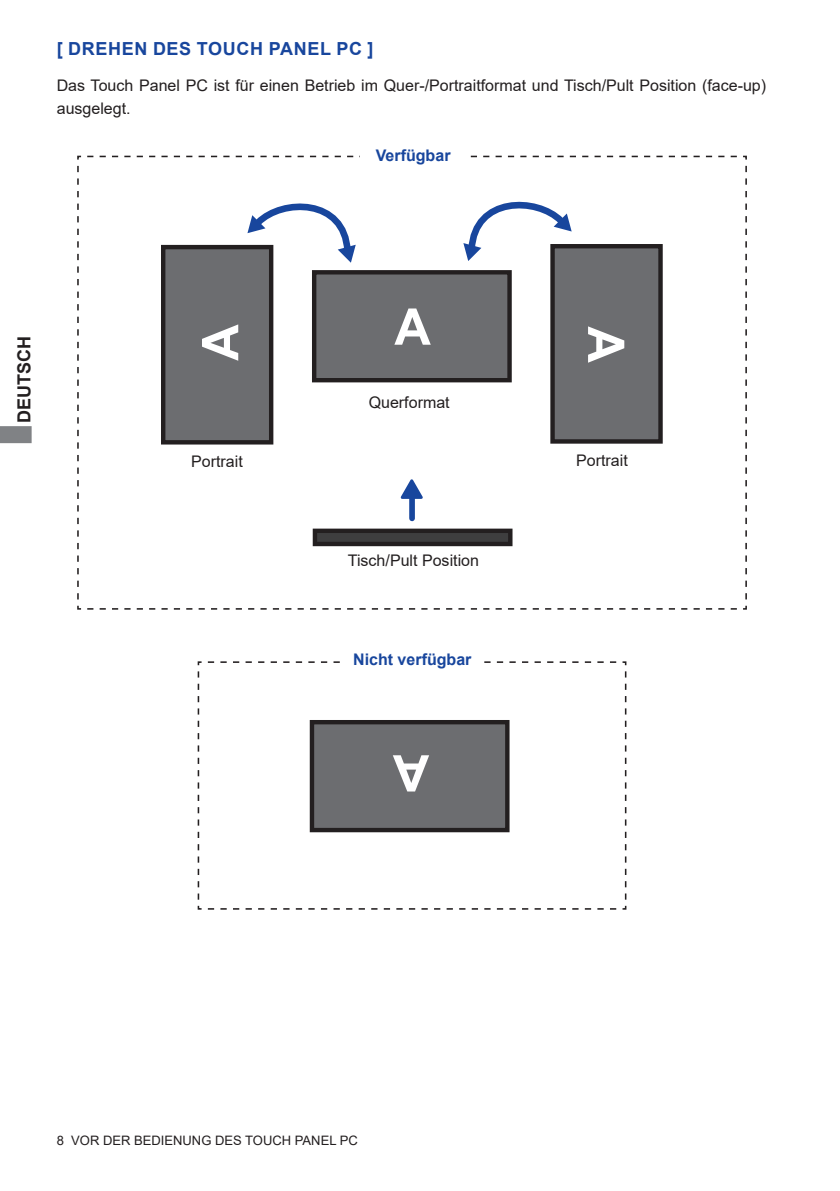
<style>
.page{position:relative;width:840px;height:1191px;background:#fff}
.page>*{position:absolute;margin:0;border:0;box-sizing:border-box;transform-origin:0 0}
.t1{font:700 50.6px "Arial";color:#fff}
.t2{font:700 18px "Arial";letter-spacing:.035em;color:#18469d}
.t3{font:700 18px "Arial";color:#231f20}
.t4{font:16px/22.6px "Arial";color:#231f20}
.t5{font:700 16px "Arial";color:#18469d}
.t6{font:13px "Arial";color:#231f20}
</style>
<div class="page">
<svg style="left:0;top:426px;width:32px;height:17px"></svg>
<svg style="left:77px;top:155px;width:670px;height:455px"></svg>
<div style="left:314px;top:272px;width:195px;height:108px;background:#6c6d70"></div>
<div style="left:312px;top:270px;width:199px;height:112px;border:4px solid #231f20"></div>
<div style="left:552px;top:246px;width:108px;height:195px;background:#6c6d70"></div>
<div style="left:550px;top:244px;width:112px;height:199px;border:4px solid #231f20"></div>
<div style="left:359px;top:147px;width:107px;height:21px;background:#fff"></div>
<div style="left:163px;top:247px;width:108px;height:195px;background:#6c6d70"></div>
<div style="left:161px;top:245px;width:112px;height:199px;border:4px solid #231f20"></div>
<div style="left:315px;top:531px;width:195px;height:13px;background:#3e3e3f"></div>
<div style="left:312px;top:528px;width:200px;height:18px;border:4px solid #231f20"></div>
<svg style="left:397px;top:475px;width:28px;height:26px"></svg>
<div style="left:409px;top:497px;width:5px;height:21px;background:#18469d"></div>
<svg style="left:247px;top:202px;width:108px;height:61px"></svg>
<svg style="left:463px;top:202px;width:108px;height:59px"></svg>
<svg style="left:197px;top:661px;width:430px;height:249px"></svg>
<div style="left:312px;top:722px;width:195px;height:108px;background:#6c6d70"></div>
<div style="left:309px;top:720px;width:200px;height:112px;border:4px solid #231f20"></div>
<div style="left:346px;top:651px;width:132px;height:21px;background:#fff"></div>
<p class="t2" style="left:57px;top:36px;width:318px">[ DREHEN DES TOUCH PANEL PC ]</p>
<p class="t4" style="left:57px;top:74px;width:710px">Das Touch Panel PC ist für einen Betrieb im Quer-/Portraitformat und Tisch/Pult Position (face-up) ausgelegt.</p>
<p class="t5" style="left:375px;top:144px;width:76px">Verfügbar</p>
<p class="t3" style="left:11px;top:422px;width:88px;rotate:-90deg">DEUTSCH</p>
<h1 class="t1" style="left:185px;top:361px;width:38px;rotate:-90deg">A</h1>
<p class="t4" style="left:191px;top:450px;width:53px">Portrait</p>
<h1 class="t1" style="left:394px;top:291px;width:38px">A</h1>
<p class="t4" style="left:368px;top:391px;width:82px">Querformat</p>
<p class="t4" style="left:348px;top:548px;width:133px">Tisch/Pult Position</p>
<p class="t5" style="left:353px;top:648px;width:120px">Nicht verfügbar</p>
<h1 class="t1" style="left:429px;top:808px;width:38px;rotate:-180deg">A</h1>
<h1 class="t1" style="left:641px;top:326px;width:38px;rotate:90deg">A</h1>
<p class="t4" style="left:576px;top:449px;width:53px">Portrait</p>
<p class="t6" style="left:57px;top:1131px;width:302px">8 VOR DER BEDIENUNG DES TOUCH PANEL PC</p>
</div>
